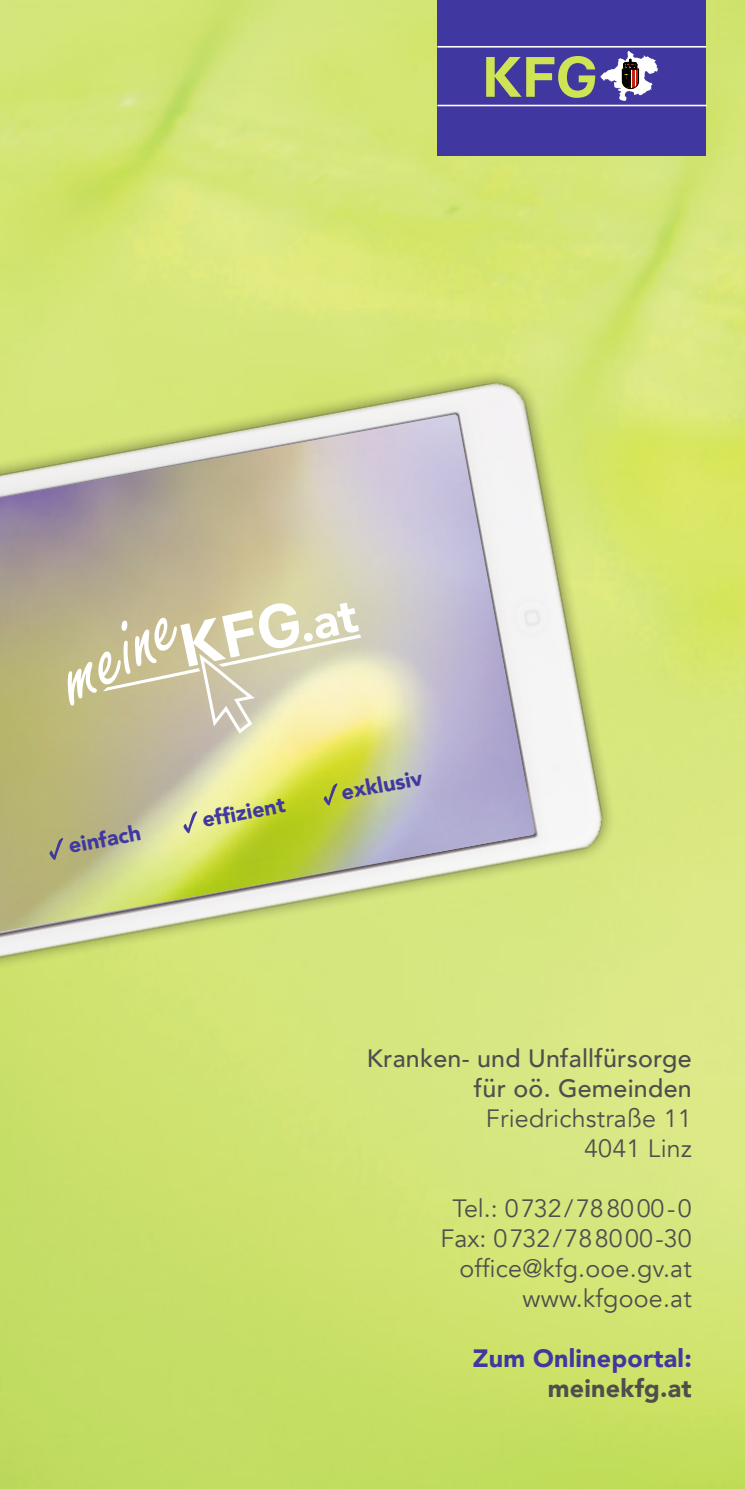
<style>
.page{position:relative;width:745px;height:1489px;background:#fff}
.page>*{position:absolute;margin:0;border:0;box-sizing:border-box;transform-origin:0 0}
.t1{font:25px/30px "Avenir";letter-spacing:.01em;color:#4e4e4d;text-align:right}
.t2{font:500 25px/30px "Avenir";letter-spacing:.01em;color:#4e4e4d;text-align:right}
.t3{font:900 25px "Avenir";letter-spacing:.01em;color:#4038a0}
.t4{font:900 25px "Avenir";letter-spacing:.01em;color:#4e4e4d}
.t5{font:900 21.5px "Avenir";color:#4038a0}
</style>
<div class="page">
<img style="left:0;top:0;width:744px;height:1488px">
<div style="left:437px;top:0;width:268px;height:155px;background:#4038a0"></div>
<hr style="left:437px;top:46px;width:268px;height:2px;background:#fff">
<hr style="left:437px;top:105px;width:269px;height:1px;background:#fff">
<svg style="left:600px;top:51px;width:57px;height:50px"></svg>
<svg style="left:486px;top:56px;width:108px;height:42px"></svg>
<img style="left:0;top:364px;width:612px;height:609px">
<img style="left:0;top:414px;width:534px;height:517px">
<svg style="left:49px;top:837px;width:15px;height:23px"></svg>
<svg style="left:183px;top:810px;width:15px;height:23px"></svg>
<svg style="left:323px;top:782px;width:15px;height:24px"></svg>
<svg style="left:66px;top:601px;width:295px;height:140px;background:#d7d1ad"></svg>
<p class="t5" style="left:65px;top:828px;width:74px;rotate:-11deg">einfach</p>
<p class="t5" style="left:199px;top:802px;width:86px;rotate:-11deg">effi zient</p>
<p class="t5" style="left:338px;top:774px;width:84px;rotate:-11deg">exklusiv</p>
<p class="t2" style="left:366px;top:1042px;width:326px">Kranken- und Unfallfürsorge für oö. Gemeinden</p>
<p class="t1" style="left:485px;top:1104px;width:207px">Friedrichstraße 11<br>4041 Linz</p>
<p class="t1" style="left:440px;top:1194px;width:252px">Tel.: 0732/788000-0<br>Fax: 0732/788000-30 office@kfg.ooe.gv.at www.kfgooe.at</p>
<p class="t3" style="left:472px;top:1337px;width:220px">Zum Onlineportal:</p>
<p class="t4" style="left:547px;top:1367px;width:145px">meinekfg.at</p>
</div>
